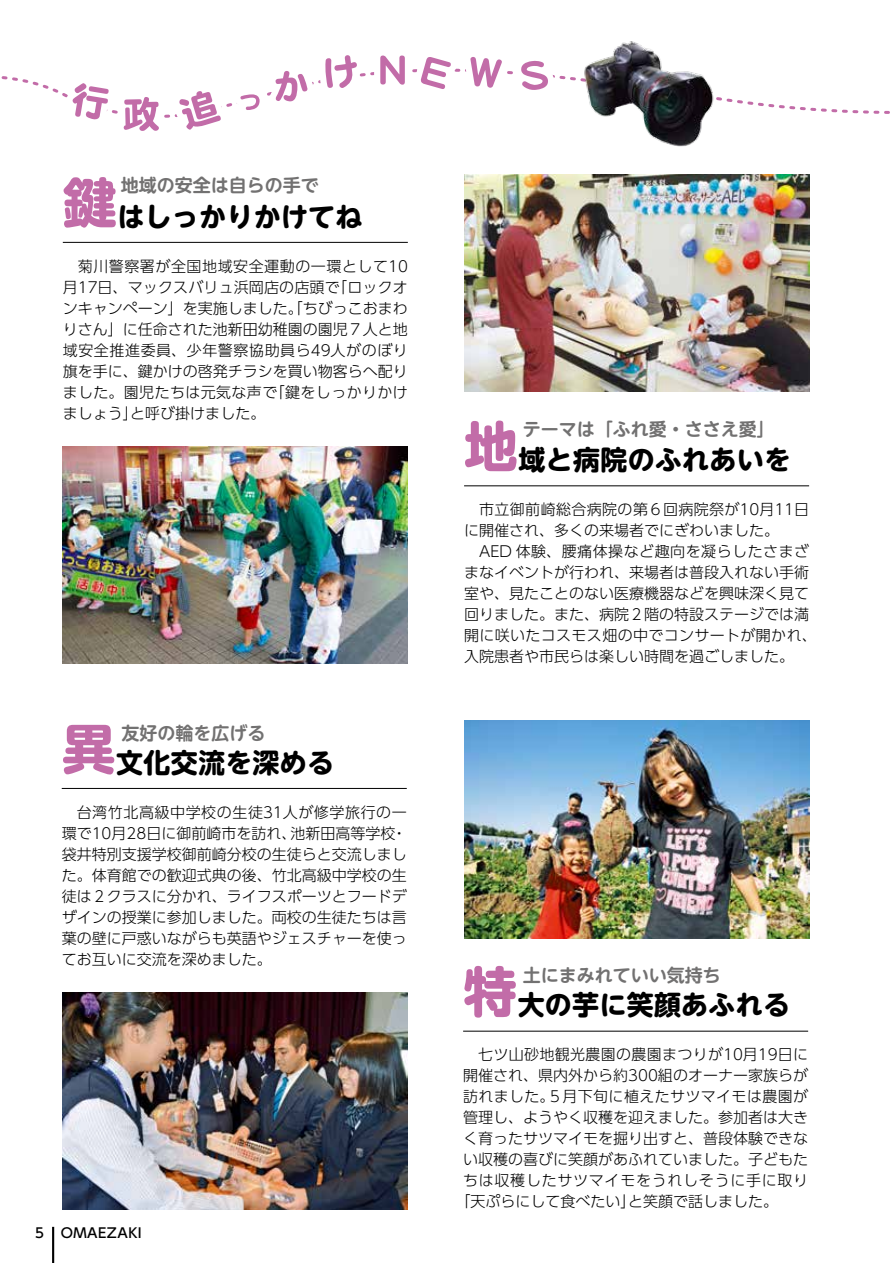
<style>
.page{position:relative;width:893px;height:1263px;background:#fff}
.page>*{position:absolute;margin:0;border:0;box-sizing:border-box;transform-origin:0 0}
.t1{font:700 27px "UD Shin M Go Pro";letter-spacing:.01em;color:#000}
.t2{font:700 18px "UD Shin M Go Pro De";color:#727171}
.t3{font:300 15px/21px "UD Shin Go Pro";color:#000;text-align:justify}
.t4{font:300 15px "UD Shin Go Pro";letter-spacing:.025em;color:#000}
.t5{font:300 15px "UD Shin Go Pro";letter-spacing:.02em;color:#000}
.t6{font:300 15px "UD Shin Go Pro";letter-spacing:.05em;color:#000}
.t7{font:300 15px "UD Shin Go Pro";letter-spacing:.035em;color:#000}
.t8{font:500 13.5px "UD Shin Go Pro";letter-spacing:.035em;color:#000}
.s1{font-size:54px;color:#c26ca8}
</style>
<div class="page">
<img style="left:464px;top:174px;width:345px;height:218px">
<hr style="left:63px;top:242px;width:345px;height:1px;background:#000">
<img style="left:63px;top:446px;width:345px;height:218px">
<img style="left:464px;top:720px;width:345px;height:218px">
<hr style="left:463px;top:1031px;width:345px;height:1px;background:#000">
<img style="left:63px;top:992px;width:345px;height:217px">
<hr style="left:62px;top:788px;width:345px;height:1px;background:#000">
<hr style="left:464px;top:485px;width:345px;height:1px;background:#000">
<hr style="left:52px;top:1227px;width:2px;height:36px;background:#000">
<svg style="left:1px;top:68px;width:889px;height:50px"></svg>
<svg style="left:515px;top:60px;width:39px;height:36px"></svg>
<svg style="left:464px;top:57px;width:44px;height:37px"></svg>
<svg style="left:374px;top:55px;width:83px;height:40px"></svg>
<svg style="left:319px;top:55px;width:44px;height:39px"></svg>
<svg style="left:234px;top:68px;width:79px;height:48px"></svg>
<svg style="left:173px;top:85px;width:54px;height:45px"></svg>
<svg style="left:67px;top:77px;width:98px;height:54px"></svg>
<img style="left:582px;top:41px;width:136px;height:106px">
<p class="t1" style="left:63px;top:194px;width:301px"><span class="s1">鍵</span>はしっかりかけてね</p>
<p class="t2" style="left:121px;top:171px;width:199px">地域の安全は自らの手で</p>
<p class="t3" style="left:63px;top:255px;width:347px;text-indent:15px">菊川警察署が全国地域安全運動の一環として10月17日、マックスバリュ浜岡店の店頭で「ロックオンキャンペーン」を実施しました。「ちびっこおまわりさん」に任命された池新田幼稚園の園児７人と地域安全推進委員、少年警察協助員ら49人がのぼり旗を手に、鍵かけの啓発チラシを買い物客らへ配りました。園児たちは元気な声で「鍵をしっかりかけましょう」と呼び掛けました。</p>
<p class="t2" style="left:122px;top:718px;width:146px">友好の輪を広げる</p>
<p class="t1" style="left:62px;top:740px;width:274px"><span class="s1">異</span>文化交流を深める</p>
<p class="t3" style="left:62px;top:801px;width:347px;text-indent:15px">台湾竹北高級中学校の生徒31人が修学旅行の一環で10月28日に御前崎市を訪れ、池新田高等学校・袋井特別支援学校御前崎分校の生徒らと交流しました。体育館での歓迎式典の後、竹北高級中学校の生徒は２クラスに分かれ、ライフスポーツとフードデザインの授業に参加しました。両校の生徒たちは言葉の壁に戸惑いながらも英語やジェスチャーを使ってお互いに交流を深めました。</p>
<p class="t8" style="left:35px;top:1221px;width:108px">5 OMAEZAKI</p>
<p class="t1" style="left:464px;top:438px;width:328px"><span class="s1">地</span>域と病院のふれあいを</p>
<p class="t4" style="left:479px;top:497px;width:332px">市立御前崎総合病院の第６回病院祭が10月11日</p>
<p class="t3" style="left:464px;top:519px;width:316px">に開催され、多くの来場者でにぎわいました。</p>
<p class="t7" style="left:479px;top:539px;width:332px">AED 体験、腰痛体操など趣向を凝らしたさまざ</p>
<p class="t3" style="left:464px;top:561px;width:347px">まなイベントが行われ、来場者は普段入れない手術</p>
<p class="t3" style="left:464px;top:582px;width:347px">室や、見たことのない医療機器などを興味深く見て</p>
<p class="t3" style="left:464px;top:603px;width:347px">回りました。また、病院２階の特設ステージでは満</p>
<p class="t4" style="left:464px;top:623px;width:354px">開に咲いたコスモス畑の中でコンサートが開かれ、</p>
<p class="t3" style="left:464px;top:645px;width:332px">入院患者や市民らは楽しい時間を過ごしました。</p>
<p class="t2" style="left:523px;top:414px;width:244px">テーマは｢ふれ愛・ささえ愛｣</p>
<p class="t1" style="left:463px;top:983px;width:328px"><span class="s1">特</span>大の芋に笑顔あふれる</p>
<p class="t5" style="left:478px;top:1042px;width:331px">七ツ山砂地観光農園の農園まつりが10月19日に</p>
<p class="t3" style="left:463px;top:1065px;width:346px">開催され、県内外から約300組のオーナー家族らが</p>
<p class="t4" style="left:463px;top:1084px;width:346px">訪れました。５月下旬に植えたサツマイモは農園が</p>
<p class="t3" style="left:463px;top:1107px;width:346px">管理し、ようやく収穫を迎えました。参加者は大き</p>
<p class="t3" style="left:463px;top:1128px;width:346px">く育ったサツマイモを掘り出すと、普段体験できな</p>
<p class="t3" style="left:463px;top:1149px;width:346px">い収穫の喜びに笑顔があふれていました。子どもた</p>
<p class="t6" style="left:463px;top:1168px;width:347px">ちは収穫したサツマイモをうれしそうに手に取り</p>
<p class="t3" style="left:456px;top:1191px;width:324px">「天ぷらにして食べたい」と笑顔で話しました。</p>
<p class="t2" style="left:523px;top:961px;width:199px">土にまみれていい気持ち</p>
</div>
